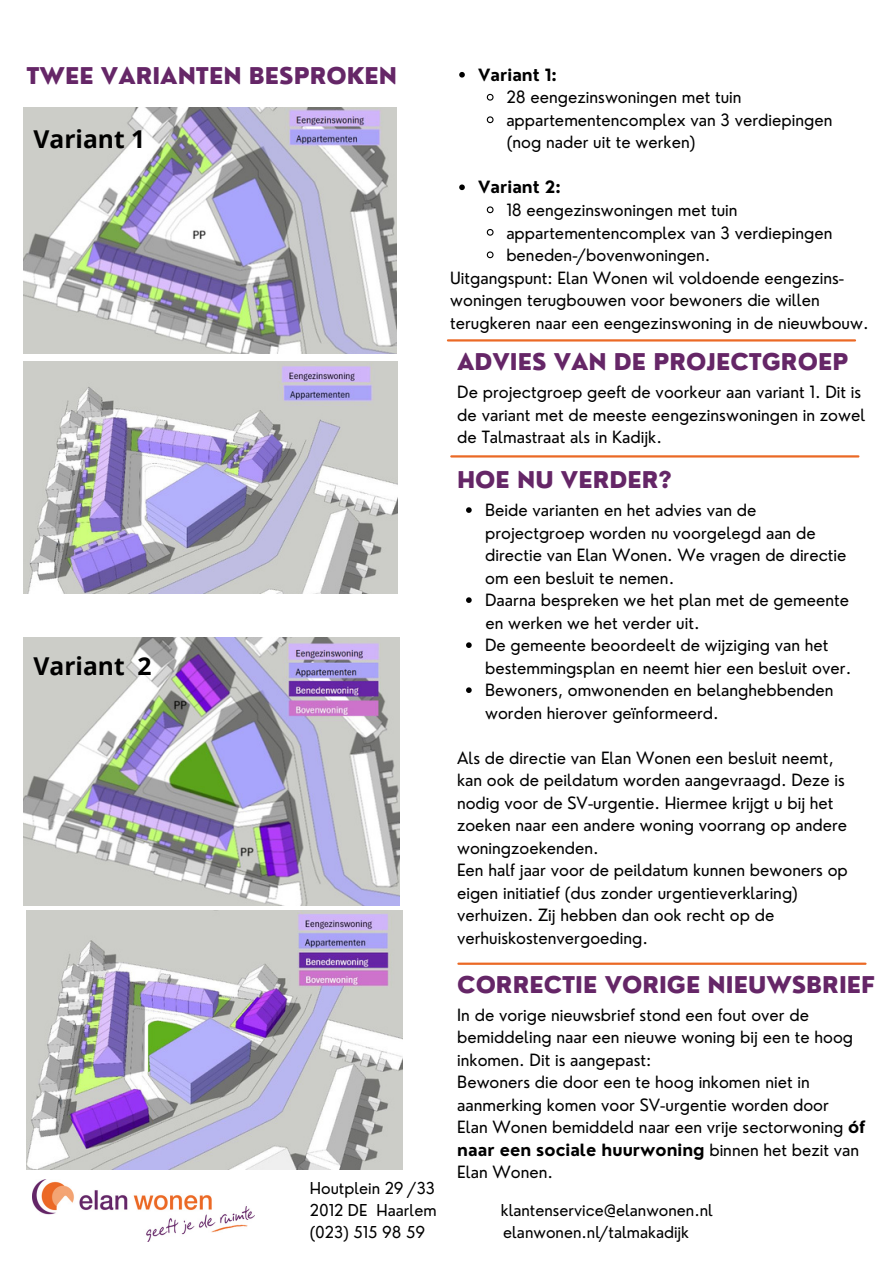
<style>
.page{position:relative;width:894px;height:1264px;background:#fff}
.page>*{position:absolute;margin:0;border:0;box-sizing:border-box;transform-origin:0 0}
.t1{font:700 24.6px "Open Sans";color:#000}
.t2{font:800 22.5px "Nourd";color:#652667}
.t3{font:16.5px/22.5px "Nourd";color:#000}
.t4{font:700 16.5px "Nourd";color:#000}
.t5{font:16.05px "Nourd";color:#000}
.s1{font-weight:700}
</style>
<div class="page">
<img style="left:33px;top:1179px;width:221px;height:62px">
<img style="left:23px;top:362px;width:374px;height:231px">
<img style="left:26px;top:910px;width:376px;height:259px">
<img style="left:23px;top:108px;width:373px;height:245px">
<img style="left:23px;top:637px;width:376px;height:268px">
<svg style="left:459px;top:72px;width:5px;height:6px"></svg>
<svg style="left:486px;top:93px;width:8px;height:8px"></svg>
<svg style="left:486px;top:116px;width:8px;height:8px"></svg>
<svg style="left:459px;top:184px;width:5px;height:6px"></svg>
<svg style="left:486px;top:206px;width:8px;height:8px"></svg>
<svg style="left:486px;top:229px;width:8px;height:7px"></svg>
<svg style="left:486px;top:251px;width:8px;height:8px"></svg>
<svg style="left:466px;top:507px;width:5px;height:6px"></svg>
<svg style="left:466px;top:597px;width:5px;height:6px"></svg>
<svg style="left:466px;top:642px;width:5px;height:6px"></svg>
<svg style="left:466px;top:687px;width:5px;height:6px"></svg>
<hr style="left:458px;top:962px;width:407px;height:2px;background:#eb6925">
<hr style="left:451px;top:455px;width:407px;height:2px;background:#eb6925">
<hr style="left:448px;top:339px;width:406px;height:2px;background:#eb6925">
<h1 class="t2" style="left:26px;top:61px;width:372px">TWEE VARIANTEN BESPROKEN</h1>
<h2 class="t1" style="left:33px;top:121px;width:113px">Variant 1</h2>
<p class="t1" style="left:33px;top:648px;width:120px">Variant 2</p>
<h1 class="t4" style="left:478px;top:64px;width:80px">Variant 1:</h1>
<p class="t3" style="left:506px;top:86px;width:237px">28 eengezinswoningen met tuin</p>
<p class="t3" style="left:506px;top:108px;width:327px">appartementencomplex van 3 verdiepingen</p>
<p class="t3" style="left:507px;top:131px;width:190px">(nog nader uit te werken)</p>
<p class="t4" style="left:478px;top:177px;width:84px">Variant 2:</p>
<p class="t3" style="left:506px;top:198px;width:233px">18 eengezinswoningen met tuin</p>
<p class="t3" style="left:506px;top:221px;width:327px">appartementencomplex van 3 verdiepingen</p>
<p class="t3" style="left:506px;top:243px;width:206px">beneden-/bovenwoningen.</p>
<p class="t3" style="left:450px;top:266px;width:395px">Uitgangspunt: Elan Wonen wil voldoende eengezins-</p>
<p class="t3" style="left:450px;top:288px;width:371px">woningen terugbouwen voor bewoners die willen</p>
<p class="t3" style="left:450px;top:311px;width:420px">terugkeren naar een eengezinswoning in de nieuwbouw.</p>
<p class="t2" style="left:457px;top:347px;width:392px">ADVIES VAN DE PROJECTGROEP</p>
<p class="t3" style="left:457px;top:381px;width:409px">De projectgroep geeft de voorkeur aan variant 1. Dit is de variant met de meeste eengezinswoningen in zowel de Talmastraat als in Kadijk.</p>
<p class="t2" style="left:457px;top:465px;width:216px">HOE NU VERDER?</p>
<p class="t3" style="left:485px;top:499px;width:363px">Beide varianten en het advies van de projectgroep worden nu voorgelegd aan de directie van Elan Wonen. We vragen de directie om een besluit te nemen.</p>
<p class="t3" style="left:485px;top:589px;width:365px">Daarna bespreken we het plan met de gemeente</p>
<p class="t3" style="left:485px;top:611px;width:216px">en werken we het verder uit.</p>
<p class="t3" style="left:485px;top:634px;width:367px">De gemeente beoordeelt de wijziging van het bestemmingsplan en neemt hier een besluit over.</p>
<p class="t3" style="left:485px;top:679px;width:350px">Bewoners, omwonenden en belanghebbenden worden hierover geïnformeerd.</p>
<p class="t3" style="left:457px;top:746px;width:389px">Als de directie van Elan Wonen een besluit neemt, kan ook de peildatum worden aangevraagd. Deze is</p>
<p class="t3" style="left:457px;top:791px;width:391px">nodig voor de SV-urgentie. Hiermee krijgt u bij het zoeken naar een andere woning voorrang op andere woningzoekenden.</p>
<p class="t3" style="left:457px;top:859px;width:392px">Een half jaar voor de peildatum kunnen bewoners op</p>
<p class="t3" style="left:457px;top:881px;width:342px">eigen initiatief (dus zonder urgentieverklaring) verhuizen. Zij hebben dan ook recht op de verhuiskostenvergoeding.</p>
<p class="t2" style="left:457px;top:970px;width:419px">CORRECTIE VORIGE NIEUWSBRIEF</p>
<h1 class="t3" style="left:457px;top:1003px;width:397px">In de vorige nieuwsbrief stond een fout over de bemiddeling naar een nieuwe woning bij een te hoog inkomen. Dit is aangepast:</h1>
<p class="t3" style="left:457px;top:1070px;width:373px">Bewoners die door een te hoog inkomen niet in aanmerking komen voor SV-urgentie worden door</p>
<p class="t3" style="left:457px;top:1115px;width:409px">Elan Wonen bemiddeld naar een vrije sectorwoning <span class="s1">óf naar een sociale huurwoning</span> binnen het bezit van<br>Elan Wonen.</p>
<p class="t5" style="left:310px;top:1178px;width:127px">Houtplein 29 /33</p>
<h2 class="t5" style="left:310px;top:1199px;width:128px">2012 DE Haarlem</h2>
<h2 class="t5" style="left:500px;top:1199px;width:213px">klantenservice@elanwonen.nl</h2>
<p class="t5" style="left:310px;top:1221px;width:117px">(023) 515 98 59</p>
<p class="t5" style="left:503px;top:1221px;width:187px">elanwonen.nl/talmakadijk</p>
</div>
